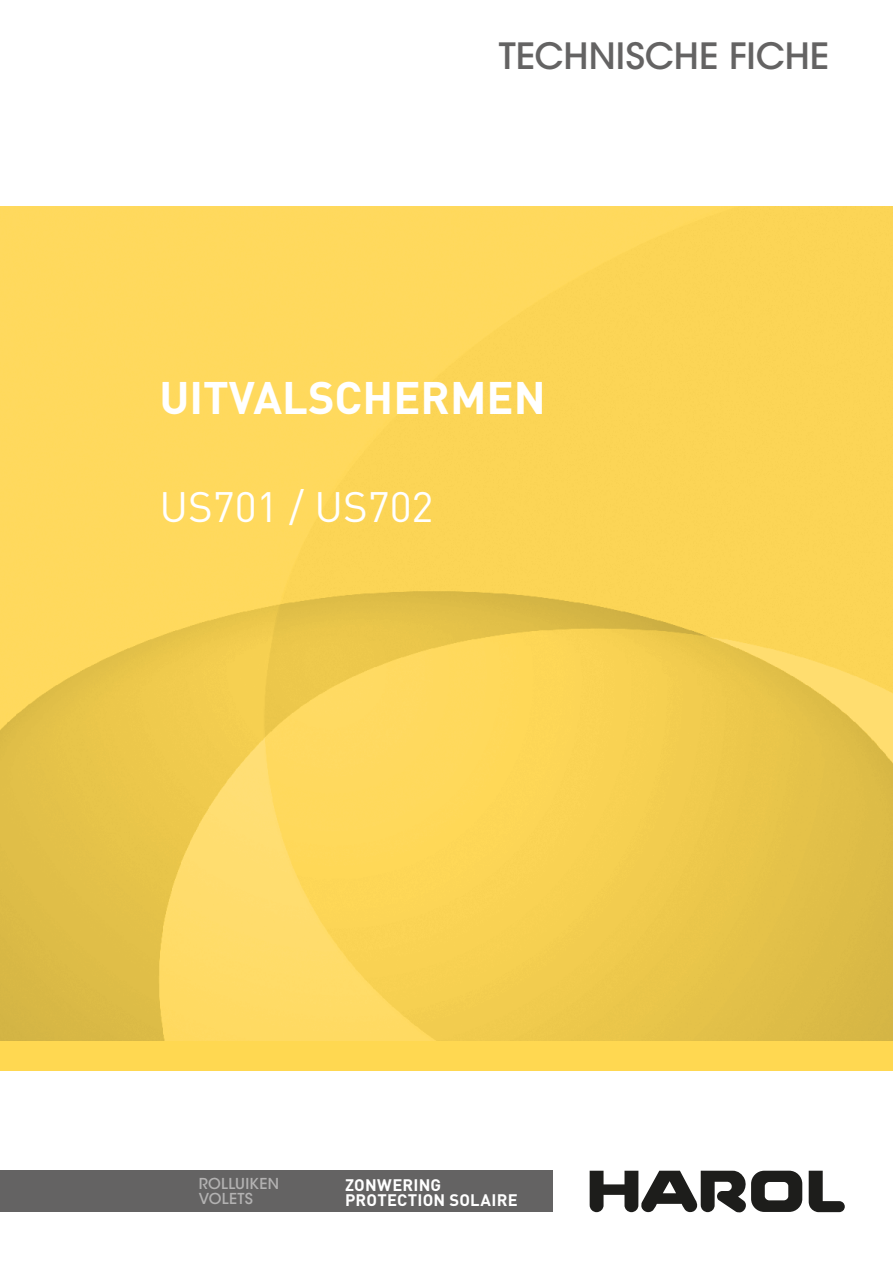
<style>
.page{position:relative;width:893px;height:1263px;background:#fff}
.page>*{position:absolute;margin:0;border:0;box-sizing:border-box;transform-origin:0 0}
.t1{font:700 45px "DIN";color:#fff}
.t2{font:42px "DIN";color:#fff}
.t3{font:500 36px "ITC Avant Garde Std";letter-spacing:-.005em;color:#646363}
.t4{font:700 16.5px "DIN";letter-spacing:.015em;color:#fff}
.t5{font:500 15px "ITC Avant Garde Std";letter-spacing:.02em;color:#b3b2b2}
</style>
<div class="page">
<img style="left:0;top:207px;width:893px;height:834px">
<div style="left:0;top:1041px;width:893px;height:30px;background:#ffd851"></div>
<svg style="left:809px;top:1171px;width:36px;height:41px"></svg>
<svg style="left:590px;top:1171px;width:212px;height:41px"></svg>
<div style="left:0;top:1170px;width:553px;height:42px;background:#646363"></div>
<p class="t3" style="left:499px;top:34px;width:332px">TECHNISCHE FICHE</p>
<p class="t1" style="left:159px;top:369px;width:388px">UITVALSCHERMEN</p>
<p class="t2" style="left:159px;top:480px;width:276px">US701 / US702</p>
<p class="t5" style="left:199px;top:1174px;width:82px">ROLLUIKEN</p>
<p class="t5" style="left:199px;top:1189px;width:56px">VOLETS</p>
<p class="t4" style="left:345px;top:1174px;width:98px">ZONWERING</p>
<p class="t4" style="left:345px;top:1189px;width:174px">PROTECTION SOLAIRE</p>
</div>
